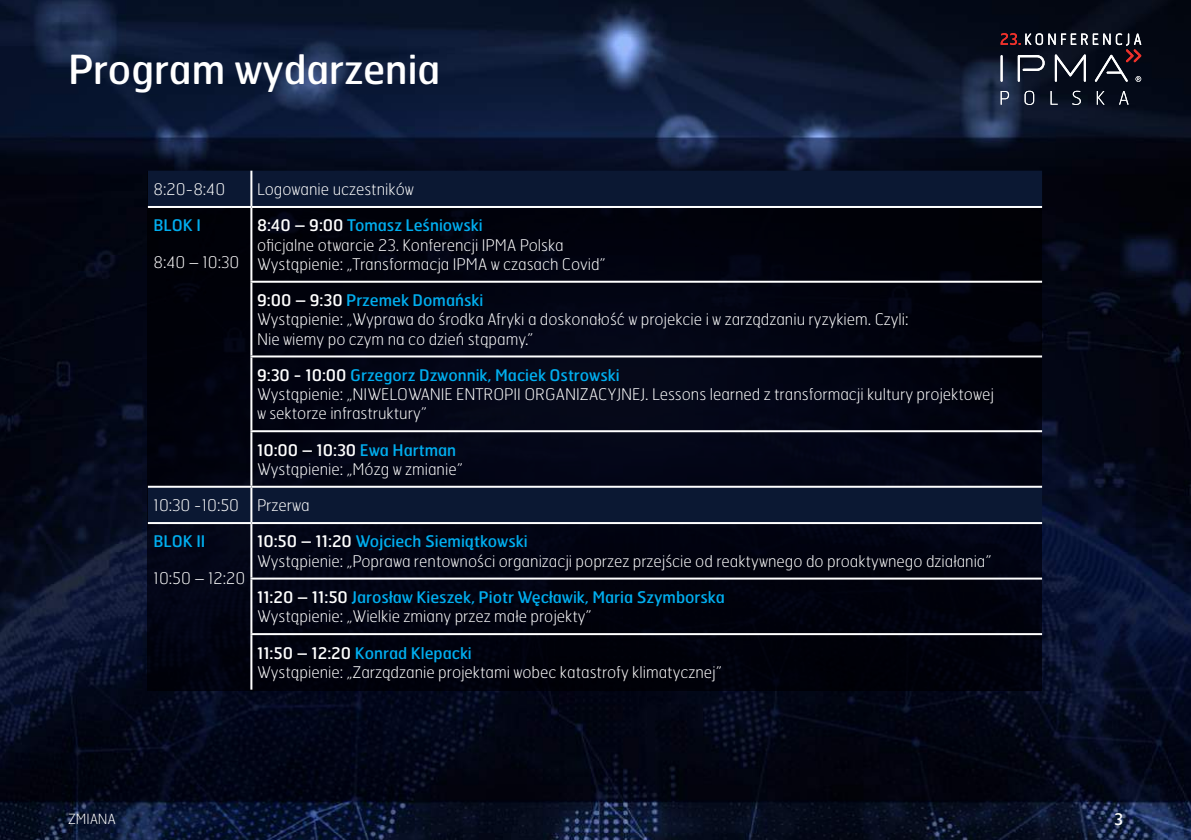
<style>
.page{position:relative;width:1191px;height:840px;background:#fff}
.page>*{position:absolute;margin:0;border:0;box-sizing:border-box;transform-origin:0 0}
.t1{font:40px "Hermes Pl";color:#fff}
.t2{font:100 16px/19.2px "Hermes Pl";color:#fff}
.t3{font:16px/19.2px "Hermes Pl";color:#00aeef}
.t4{font:16px "Hermes Pl";color:#fff}
.t5{font:100 14px "Hermes Pl";color:#fff}
.s1{font-weight:400}
.s2{font-weight:400;color:#00aeef}
.s3{color:#fff}
.s4{font-weight:100;color:#fff}
</style>
<div class="page">
<img style="left:0;top:0;width:1191px;height:839px">
<svg style="left:1000px;top:91px;width:9px;height:14px"></svg>
<svg style="left:1024px;top:91px;width:10px;height:14px"></svg>
<svg style="left:1050px;top:91px;width:7px;height:14px"></svg>
<svg style="left:1072px;top:91px;width:8px;height:14px"></svg>
<svg style="left:1096px;top:91px;width:8px;height:14px"></svg>
<svg style="left:1119px;top:91px;width:9px;height:14px"></svg>
<svg style="left:1000px;top:33px;width:141px;height:49px;background:#353642"></svg>
<div style="left:148px;top:170px;width:894px;height:520px;background:#01020f"></div>
<svg style="left:148px;top:170px;width:894px;height:351px"></svg>
<hr style="left:250px;top:170px;width:2px;height:36px;background:#fff">
<hr style="left:148px;top:206px;width:103px;height:2px;background:#fff">
<hr style="left:251px;top:206px;width:791px;height:2px;background:#fff">
<hr style="left:250px;top:208px;width:2px;height:72px;background:#fff">
<hr style="left:250px;top:280px;width:792px;height:2px;background:#fff">
<hr style="left:250px;top:282px;width:2px;height:73px;background:#fff">
<hr style="left:250px;top:357px;width:2px;height:73px;background:#fff">
<hr style="left:250px;top:432px;width:2px;height:53px;background:#fff">
<hr style="left:250px;top:355px;width:792px;height:2px;background:#fff">
<hr style="left:250px;top:430px;width:792px;height:2px;background:#fff">
<hr style="left:148px;top:485px;width:103px;height:2px;background:#fff">
<hr style="left:251px;top:485px;width:791px;height:2px;background:#fff">
<hr style="left:250px;top:487px;width:2px;height:34px;background:#fff">
<hr style="left:148px;top:521px;width:103px;height:2px;background:#fff">
<hr style="left:251px;top:521px;width:791px;height:2px;background:#fff">
<hr style="left:250px;top:523px;width:2px;height:54px;background:#fff">
<hr style="left:250px;top:577px;width:792px;height:2px;background:#fff">
<hr style="left:250px;top:579px;width:2px;height:53px;background:#fff">
<hr style="left:250px;top:632px;width:792px;height:2px;background:#fff">
<hr style="left:250px;top:634px;width:2px;height:55px;background:#fff">
<h1 class="t1" style="left:68px;top:44px;width:374px">Program wydarzenia</h1>
<p class="t2" style="left:154px;top:179px;width:73px">8:20-8:40</p>
<p class="t2" style="left:257px;top:179px;width:158px">Logowanie uczestników</p>
<p class="t3" style="left:154px;top:215px;width:49px">BLOK I</p>
<p class="t2" style="left:154px;top:252px;width:87px">8:40 – 10:30</p>
<p class="t2" style="left:257px;top:215px;width:350px"><span class="s1">8:40 – 9:00</span> <span class="s2">Tomasz Leśniowski<br></span>oficjalne otwarcie 23. Konferencji IPMA Polska<br>Wystąpienie: „Transformacja IPMA w czasach Covid”</p>
<p class="t2" style="left:257px;top:290px;width:653px"><span class="s1">9:00 – 9:30</span> <span class="s2">Przemek Domański<br></span>Wystąpienie: „Wyprawa do środka Afryki a doskonałość w projekcie i w zarządzaniu ryzykiem. Czyli:<br>Nie wiemy po czym na co dzień stąpamy.”</p>
<p class="t2" style="left:257px;top:365px;width:738px"><span class="s1">9:30 - 10:00</span> <span class="s2">Grzegorz Dzwonnik, Maciek Ostrowski<br></span>Wystąpienie: „NIWELOWANIE ENTROPII ORGANIZACYJNEJ. Lessons learned z transformacji kultury projektowej w sektorze infrastruktury”</p>
<p class="t2" style="left:257px;top:439px;width:207px"><span class="s1">10:00 – 10:30</span> <span class="s2">Ewa Hartman<br></span>Wystąpienie: „Mózg w zmianie”</p>
<p class="t2" style="left:154px;top:495px;width:157px">10:30 -10:50 Przerwa</p>
<p class="t3" style="left:154px;top:531px;width:53px">BLOK II</p>
<p class="t2" style="left:154px;top:567px;width:93px">10:50 – 12:20</p>
<p class="t2" style="left:257px;top:531px;width:736px"><span class="s1">10:50 – 11:20</span> <span class="s2">Wojciech Siemiątkowski<br></span>Wystąpienie: „Poprawa rentowności organizacji poprzez przejście od reaktywnego do proaktywnego działania”</p>
<p class="t3" style="left:257px;top:586px;width:469px"><span class="s3">11:20 – 11:50</span> Jarosław Kieszek, Piotr Węcławik, Maria Szymborska<br><span class="s4">Wystąpienie: „Wielkie zmiany przez małe projekty”</span></p>
<p class="t2" style="left:257px;top:642px;width:466px"><span class="s1">11:50 – 12:20</span> <span class="s2">Konrad Klepacki<br></span>Wystąpienie: „Zarządzanie projektami wobec katastrofy klimatycznej”</p>
<p class="t5" style="left:68px;top:810px;width:49px">ZMIANA</p>
<p class="t4" style="left:1114px;top:808px;width:10px">3</p>
</div>
